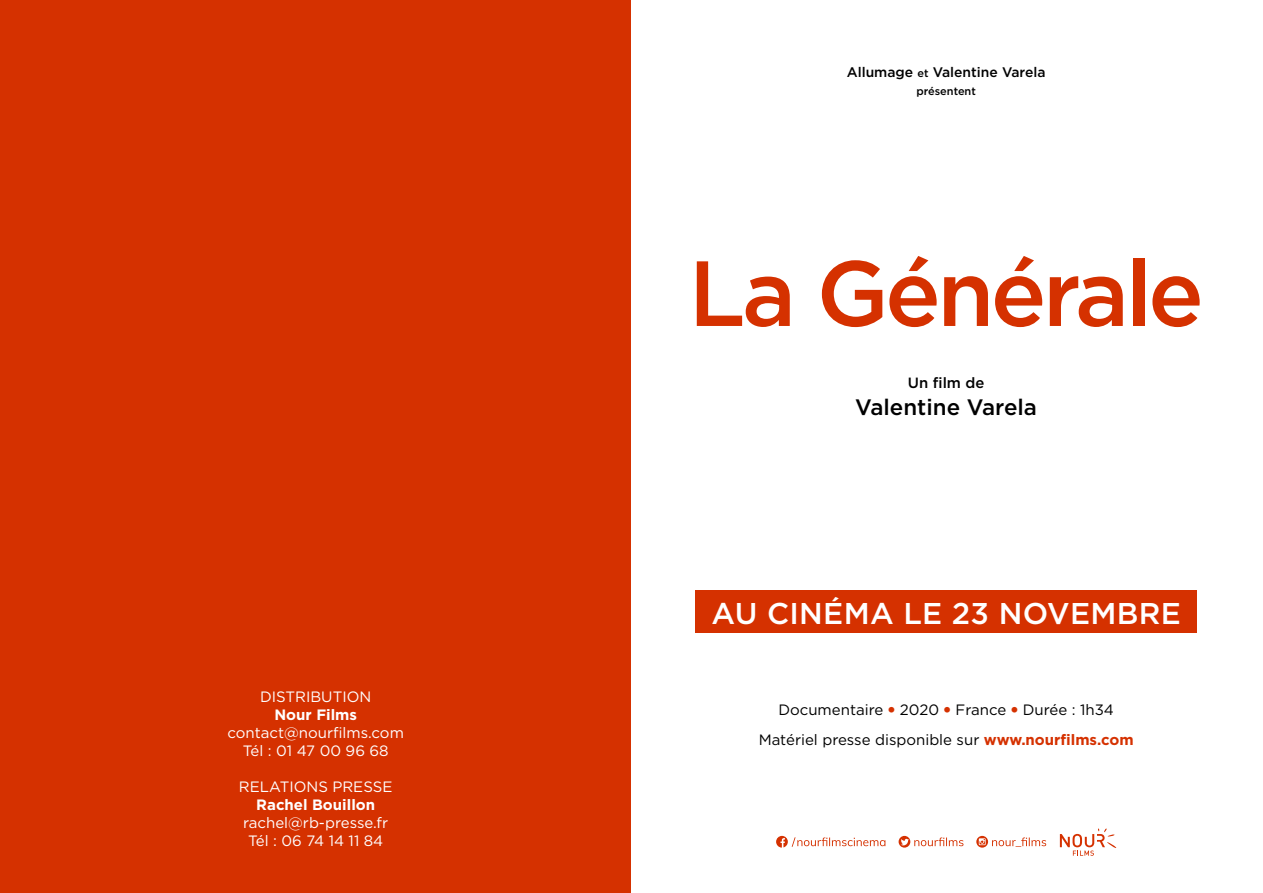
<style>
.page{position:relative;width:1263px;height:893px;background:#fff}
.page>*{position:absolute;margin:0;border:0;box-sizing:border-box;transform-origin:0 0}
.t1{font:500 92.25px "Gotham";letter-spacing:-.04em;color:#d53100}
.t2{font:500 30px "Gotham";letter-spacing:.01em;color:#fff}
.t3{font:500 22.35px "Gotham";color:#000}
.t4{font:15px/18px "Gotham";color:#fff;text-align:center}
.t5{font:15px/30px "Gotham";color:#000;text-align:center}
.t6{font:700 15px "Gotham";color:#fff}
.t7{font:500 14.85px "Gotham";color:#000}
.t8{font:500 13.8px "Gotham";color:#000}
.t9{font:500 10.95px "Gotham";color:#000}
.s1{font-size:10.95px}
.s2{font-weight:900;color:#d53100}
.s3{font-weight:700;color:#d53100}
</style>
<div class="page">
<div style="left:0;top:0;width:631px;height:893px;background:#d53100"></div>
<svg style="left:776px;top:836px;width:109px;height:12px"></svg>
<svg style="left:898px;top:836px;width:65px;height:12px"></svg>
<svg style="left:976px;top:836px;width:70px;height:12px"></svg>
<svg style="left:1060px;top:828px;width:56px;height:28px"></svg>
<div style="left:695px;top:591px;width:502px;height:42px;background:#d53100"></div>
<p class="t4" style="left:260px;top:687px;width:113px">DISTRIBUTION</p>
<p class="t6" style="left:274px;top:705px;width:84px">Nour Films</p>
<p class="t4" style="left:227px;top:723px;width:178px">contact@nourfilms.com<br>Tél : 01 47 00 96 68</p>
<p class="t4" style="left:239px;top:777px;width:155px">RELATIONS PRESSE</p>
<p class="t6" style="left:256px;top:795px;width:120px">Rachel Bouillon</p>
<p class="t4" style="left:243px;top:813px;width:147px">rachel@rb-presse.fr<br>Tél : 06 74 14 11 84</p>
<p class="t8" style="left:847px;top:63px;width:200px">Allumage <span class="s1">et</span> Valentine Varela</p>
<p class="t9" style="left:916px;top:84px;width:61px">présentent</p>
<h1 class="t1" style="left:688px;top:233px;width:517px">La Générale</h1>
<p class="t7" style="left:908px;top:373px;width:78px">Un film de</p>
<h3 class="t3" style="left:855px;top:393px;width:183px">Valentine Varela</h3>
<h2 class="t2" style="left:711px;top:594px;width:471px">AU CINÉMA LE 23 NOVEMBRE</h2>
<p class="t5" style="left:759px;top:694px;width:376px">Documentaire <span class="s2">•</span> 2020 <span class="s2">•</span> France <span class="s2">•</span> Durée : 1h34<br>Matériel presse disponible sur <span class="s3">www.nourfilms.com</span></p>
</div>
